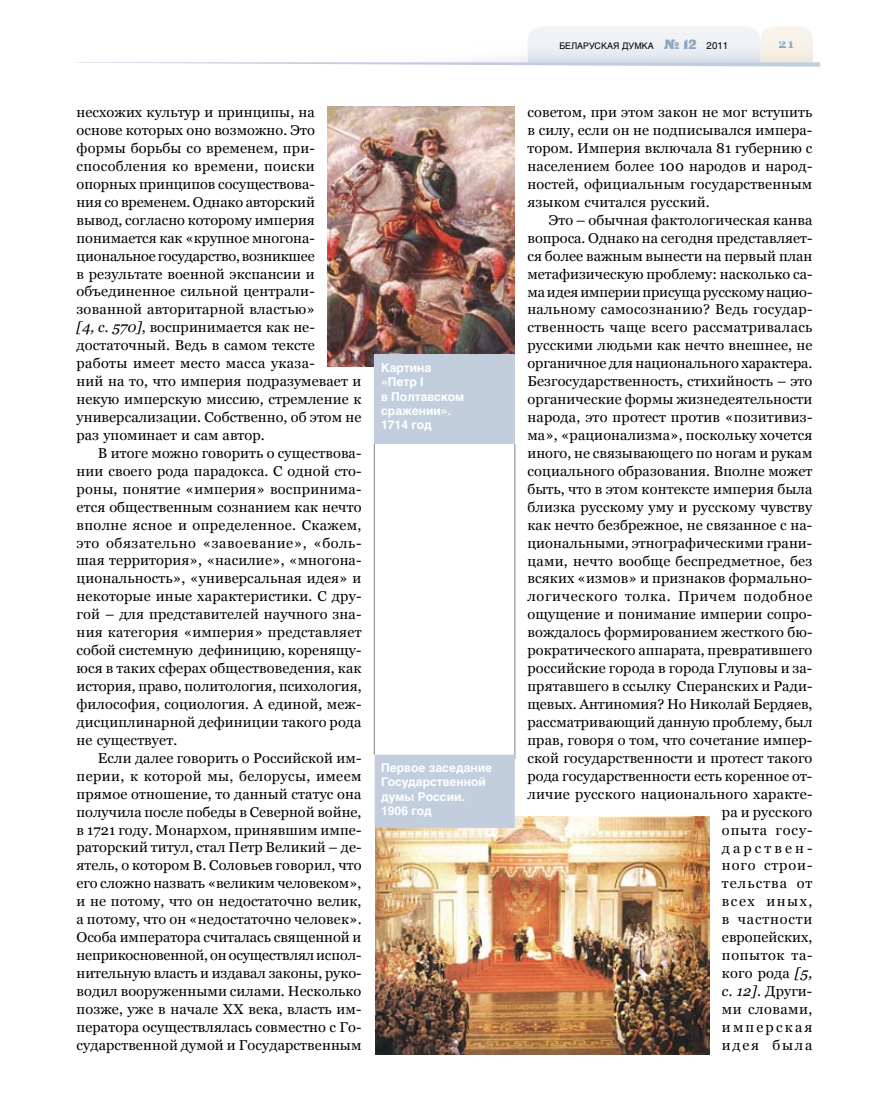
<style>
.page{position:relative;width:872px;height:1106px;background:#fff}
.page>*{position:absolute;margin:0;border:0;box-sizing:border-box;transform-origin:0 0}
.t1{font:14.25px/18px "Georgia";letter-spacing:.005em;color:#000;text-align:justify}
.t2{font:700 13.5px "Georgia";color:#8ea5c2}
.t3{font:700 12px/14.4px "Helios";color:#fff}
.t4{font:9px "Helios";color:#000}
.s1{font-style:italic}
.s2{font-family:"Black Grotesk C";font-size:13.5px;color:#8ea5c2}
.s3{font-size:9.75px}
</style>
<div class="page">
<svg style="left:77px;top:26px;width:743px;height:41px"></svg>
<hr style="left:374px;top:444px;width:1px;height:310px;background:#818084">
<hr style="left:514px;top:444px;width:1px;height:315px;background:#818084">
<img style="left:328px;top:106px;width:186px;height:261px">
<div style="left:375px;top:355px;width:140px;height:89px;background:#c2cede"></div>
<img style="left:375px;top:816px;width:334px;height:238px">
<div style="left:375px;top:754px;width:140px;height:74px;background:#c2cede"></div>
<p class="t1" style="left:77px;top:103px;width:286px;text-align:left">несхожих культур и принципы, на основе которых оно возможно. Это формы борьбы со временем, при&shy;способления ко времени, поиски опорных принципов сосуществова-<br>ния со временем. Однако авторский вывод, согласно которому империя понимается как «крупное многона&shy;циональное государство, возникшее<br>в результате военной экспансии и объединенное сильной централи&shy;зованной авторитарной властью»<br><span class="s1">[4, с. 570]</span>, воспринимается как не&shy;достаточный. Ведь в самом тексте работы имеет место масса указа-<br>ний на то, что империя подразумевает и некую имперскую миссию, стремление к универсализации. Собственно, об этом не раз упоминает и сам автор.</p>
<p class="t1" style="left:77px;top:444px;width:286px;text-indent:21px">В итоге можно говорить о существова&shy;нии своего рода парадокса. С одной сто&shy;роны, понятие «империя» воспринима&shy;ется общественным сознанием как нечто вполне ясное и определенное. Скажем, это обязательно «завоевание», «боль&shy;шая территория», «насилие», «многона&shy;циональность», «универсальная идея» и некоторые иные характеристики. С дру&shy;гой – для представителей научного зна&shy;ния категория «империя» представляет собой системную дефиницию, коренящу&shy;юся в таких сферах обществоведения, как история, право, политология, психология, философия, социология. А единой, меж&shy;дисциплинарной дефиниции такого рода не существует.</p>
<p class="t1" style="left:77px;top:748px;width:286px;text-indent:21px">Если далее говорить о Российской им&shy;перии, к которой мы, белорусы, имеем прямое отношение, то данный статус она получила после победы в Северной войне, в 1721 году. Монархом, принявшим импе&shy;раторский титул, стал Петр Великий – де&shy;ятель, о котором В. Соловьев говорил, что его сложно назвать «великим человеком», и не потому, что он недостаточно велик, а потому, что он «недостаточно человек».<br>Особа императора считалась священной и неприкосновенной, он осуществлял испол&shy;нительную власть и издавал законы, руко&shy;водил вооруженными силами. Несколько позже, уже в начале ХХ века, власть им&shy;ператора осуществлялась совместно с Го&shy;сударственной думой и Государственным</p>
<p class="t3" style="left:381px;top:360px;width:85px">Картина «Петр I<br>в Полтавском сражении».<br>1714 год</p>
<p class="t3" style="left:381px;top:760px;width:112px">Первое заседание<br>Государственной думы России.<br>1906 год</p>
<p class="t4" style="left:559px;top:40px;width:170px">БЕЛАРУСКАЯ ДУМКА <span class="s2">№ 12</span> <span class="s3">2011</span></p>
<p class="t2" style="left:779px;top:36px;width:17px">21</p>
<p class="t1" style="left:527px;top:103px;width:286px">советом, при этом закон не мог вступить в силу, если он не подписывался импера&shy;тором. Империя включала 81 губернию с населением более 100 народов и народ&shy;ностей, официальным государственным языком считался русский.</p>
<p class="t1" style="left:527px;top:211px;width:286px;text-align:right">Это – обычная фактологическая канва вопроса. Однако на сегодня представляет&shy;ся более важным вынести на первый план метафизическую проблему: насколько са&shy;ма идея империи присуща русскому нацио&shy;нальному самосознанию? Ведь государ&shy;ственность чаще всего рассматривалась русскими людьми как нечто внешнее, не органичное для национального характера.<br>Безгосударственность, стихийность – это органические формы жизнедеятельности народа, это протест против «позитивиз&shy;ма», «рационализма», поскольку хочется иного, не связывающего по ногам и рукам социального образования. Вполне может быть, что в этом контексте империя была близка русскому уму и русскому чувству как нечто безбрежное, не связанное с на&shy;циональными, этнографическими грани&shy;цами, нечто вообще беспредметное, без всяких «измов» и признаков формально&shy;логического толка. Причем подобное ощущение и понимание империи сопро&shy;вождалось формированием жесткого бю&shy;рократического аппарата, превратившего российские города в города Глуповы и за&shy;прятавшего в ссылку Сперанских и Ради&shy;щевых. Антиномия? Но Николай Бердяев, рассматривающий данную проблему, был прав, говоря о том, что сочетание импер&shy;ской государственности и протест такого рода государственности есть коренное от&shy;личие русского национального характе&shy;ра и русского<br>опыта госу-<br>дарствен-<br>ного строи-<br>тельства от<br>всех иных,<br>в частности<br>европейских,<br>попыток та-<br>кого рода <span class="s1">[5,<br>с. 12]</span>. Други-<br>ми словами,<br>имперская<br>идея была</p>
</div>
